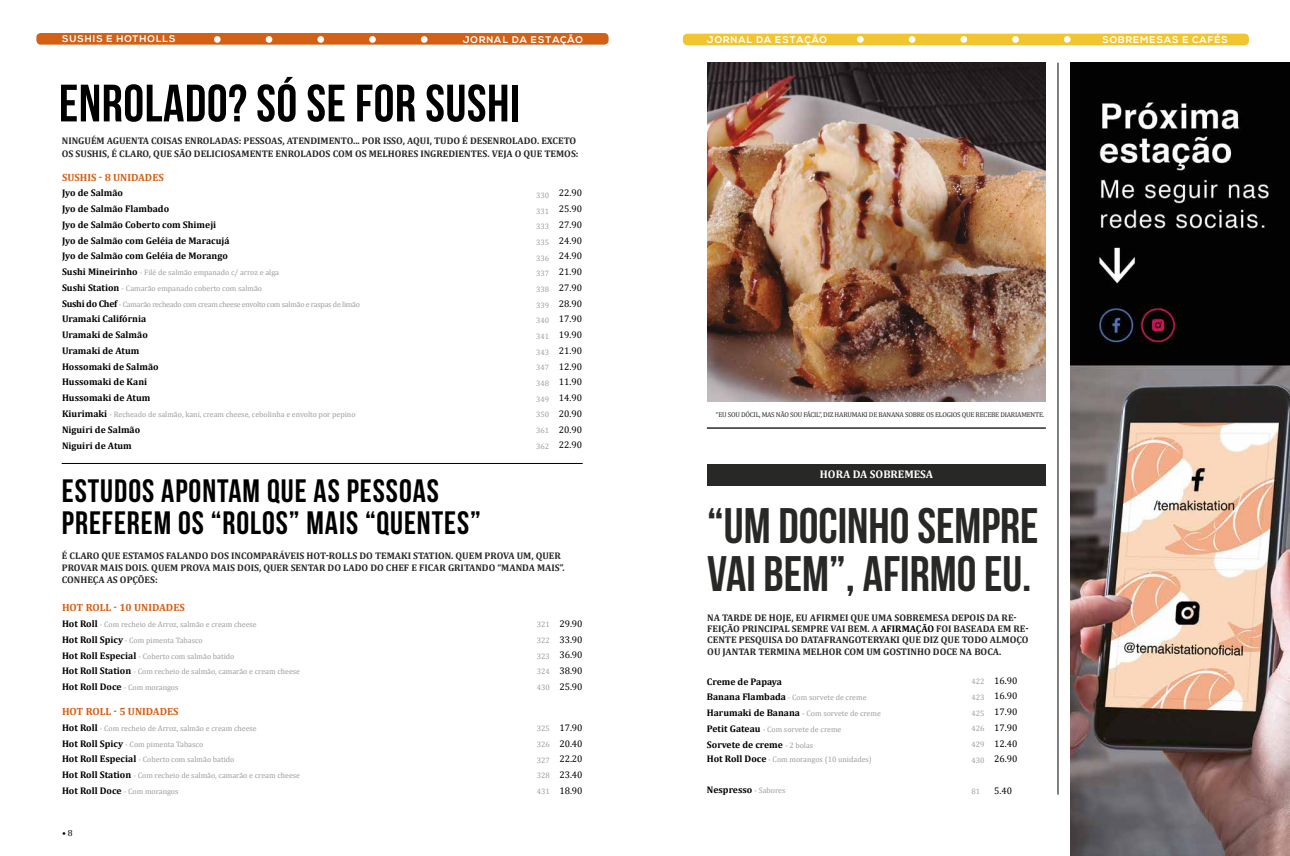
<style>
.page{position:relative;width:1290px;height:856px;background:#fff}
.page>*{position:absolute;margin:0;border:0;box-sizing:border-box;transform-origin:0 0}
.t1{font:52.5px "Bebas Neue";letter-spacing:.01em;color:#000}
.t2{font:49.88px/48.2px "Bebas Neue";color:#282827}
.t3{font:32.38px/32.4px "Bebas Neue";letter-spacing:.03em;color:#000}
.t4{font:700 11.11px "Cambria";color:#fff}
.t5{font:700 10.5px "Cambria";color:#d26015}
.t6{font:700 9.62px/12.2px "Cambria";color:#282827}
.t7{font:700 9.62px/15.8px "Cambria";color:#000}
.t8{font:9.62px/15.8px "Cambria";color:#000;text-align:justify}
.t9{font:700 9.62px "Nexa";letter-spacing:.1em;color:#fff}
.t10{font:8.75px "Cambria";color:#000}
.t11{font:7.88px/15.7px "Cambria";color:#9d9d9c}
.t12{font:7px "Cambria";letter-spacing:-.03em;color:#282827}
.s1{font-weight:700;font-size:9.62px;color:#000}
.s2{color:#000}
.s3{font-weight:400;font-size:7.88px;color:#9d9d9c}
</style>
<div class="page">
<div style="left:36px;top:33px;width:572px;height:12px;background:#d26015;border-radius:4px"></div>
<hr style="left:62px;top:463px;width:521px;height:1px;background:#000">
<div style="left:683px;top:34px;width:566px;height:11px;background:#f1c52f;border-radius:4px"></div>
<div style="left:857px;top:36px;width:7px;height:7px;background:#fff;border-radius:50%"></div>
<div style="left:960px;top:36px;width:7px;height:7px;background:#fff;border-radius:50%"></div>
<div style="left:1064px;top:36px;width:6px;height:7px;background:#fff;border-radius:50%"></div>
<div style="left:909px;top:36px;width:6px;height:7px;background:#fff;border-radius:50%"></div>
<div style="left:1012px;top:36px;width:7px;height:7px;background:#fff;border-radius:50%"></div>
<div style="left:214px;top:36px;width:7px;height:7px;background:#fff;border-radius:50%"></div>
<div style="left:317px;top:36px;width:7px;height:7px;background:#fff;border-radius:50%"></div>
<div style="left:421px;top:36px;width:6px;height:7px;background:#fff;border-radius:50%"></div>
<div style="left:266px;top:36px;width:6px;height:7px;background:#fff;border-radius:50%"></div>
<div style="left:369px;top:36px;width:7px;height:7px;background:#fff;border-radius:50%"></div>
<img style="left:707px;top:63px;width:339px;height:339px">
<hr style="left:707px;top:427px;width:339px;height:2px;background:#282827">
<div style="left:707px;top:464px;width:339px;height:22px;background:#282827"></div>
<hr style="left:1057px;top:63px;width:1px;height:731px;background:#000">
<img style="left:1071px;top:63px;width:219px;height:793px">
<p class="t9" style="left:62px;top:34px;width:115px">SUSHIS E HOTHOLLS</p>
<p class="t9" style="left:463px;top:34px;width:122px">JORNAL DA ESTAÇÃO</p>
<p class="t9" style="left:707px;top:34px;width:122px">JORNAL DA ESTAÇÃO</p>
<p class="t9" style="left:1102px;top:34px;width:127px">SOBREMESAS E CAFÉS</p>
<h1 class="t1" style="left:59px;top:74px;width:462px">ENROLADO? SÓ SE FOR SUSHI</h1>
<p class="t6" style="left:62px;top:135px;width:518px">NINGUÉM AGUENTA COISAS ENROLADAS: PESSOAS, ATENDIMENTO... POR ISSO, AQUI, TUDO É DESENROLADO. EXCETO<br>OS SUSHIS, É CLARO, QUE SÃO DELICIOSAMENTE ENROLADOS COM OS MELHORES INGREDIENTES. VEJA O QUE TEMOS:</p>
<h3 class="t5" style="left:62px;top:171px;width:103px">SUSHIS - 8 UNIDADES</h3>
<p class="t7" style="left:62px;top:185px;width:169px">Jyo de Salmão<br>Jyo de Salmão Flambado<br>Jyo de Salmão Coberto com Shimeji<br>Jyo de Salmão com Geléia de Maracujá<br>Jyo de Salmão com Geléia de Morango</p>
<p class="t11" style="left:62px;top:265px;width:300px"><span class="s1">Sushi Mineirinho</span> - Filé de salmão empanado c/ arroz e alga<br><span class="s1">Sushi Station</span> - Camarão empanado coberto com salmão<br><span class="s1">Sushi do Chef</span> - Camarão recheado com cream cheese envolto com salmão e raspas de limão</p>
<p class="t7" style="left:62px;top:311px;width:98px">Uramaki Califórnia<br>Uramaki de Salmão<br>Uramaki de Atum<br>Hossomaki de Salmão<br>Hussomaki de Kani<br>Hussomaki de Atum</p>
<p class="t11" style="left:62px;top:406px;width:295px"><span class="s1">Kiurimaki</span> - Recheado de salmão, kani, cream cheese, cebolinha e envolto por pepino</p>
<p class="t7" style="left:62px;top:421px;width:80px">Niguiri de Salmão<br>Niguiri de Atum</p>
<p class="t8" style="left:559px;top:185px;width:25px">22.90<br>25.90<br>27.90<br>24.90<br>24.90<br>21.90<br>27.90<br>28.90<br>17.90<br>19.90<br>21.90<br>12.90<br>11.90<br>14.90<br>20.90<br>20.90<br>22.90</p>
<p class="t11" style="left:536px;top:187px;width:15px;text-align:justify">330<br>331<br>333<br>335<br>336<br>337<br>338<br>339<br>340<br>341<br>343<br>347<br>348<br>349<br>350<br>361<br>362</p>
<h3 class="t3" style="left:62px;top:474px;width:420px">ESTUDOS APONTAM QUE AS PESSOAS<br>PREFEREM OS “ROLOS” MAIS “QUENTES”</h3>
<p class="t6" style="left:62px;top:549px;width:504px">É CLARO QUE ESTAMOS FALANDO DOS INCOMPARÁVEIS HOT-ROLLS DO TEMAKI STATION. QUEM PROVA UM, QUER<br>PROVAR MAIS DOIS. QUEM PROVA MAIS DOIS, QUER SENTAR DO LADO DO CHEF E FICAR GRITANDO “MANDA MAIS”.<br>CONHEÇA AS OPÇÕES:</p>
<h3 class="t5" style="left:62px;top:601px;width:124px">HOT ROLL - 10 UNIDADES</h3>
<p class="t11" style="left:62px;top:616px;width:240px"><span class="s1">Hot Roll</span> - Com recheio de Arroz, salmão e cream cheese<br><span class="s1">Hot Roll Spicy</span> - Com pimenta Tabasco<br><span class="s1">Hot Roll Especial</span> - Coberto com salmão batido<br><span class="s1">Hot Roll Station</span> - Com recheio de salmão, camarão e cream cheese <span class="s1">Hot Roll Doce</span> - Com morangos</p>
<h3 class="t5" style="left:62px;top:705px;width:118px">HOT ROLL - 5 UNIDADES</h3>
<p class="t11" style="left:62px;top:720px;width:240px"><span class="s1">Hot Roll</span> - Com recheio de Arroz, salmão e cream cheese<br><span class="s1">Hot Roll Spicy</span> - Com pimenta Tabasco<br><span class="s1">Hot Roll Especial</span> - Coberto com salmão batido<br><span class="s1">Hot Roll Station</span> - Com recheio de salmão, camarão e cream cheese <span class="s1">Hot Roll Doce</span> - Com morangos</p>
<p class="t10" style="left:62px;top:828px;width:12px">• 8</p>
<p class="t11" style="left:537px;top:617px;width:15px;text-align:justify">321<br>322<br>323<br>324<br>430</p>
<p class="t11" style="left:537px;top:721px;width:15px;text-align:justify">325<br>326<br>327<br>328<br>431</p>
<p class="t8" style="left:559px;top:616px;width:25px">29.90<br>33.90<br>36.90<br>38.90<br>25.90</p>
<p class="t8" style="left:559px;top:720px;width:25px">17.90<br>20.40<br>22.20<br>23.40<br>18.90</p>
<p class="t12" style="left:716px;top:410px;width:330px">“EU SOU DÓCIL, MAS NÃO SOU FÁCIL”, DIZ HARUMAKI DE BANANA SOBRE OS ELOGIOS QUE RECEBE DIARIAMENTE.</p>
<h3 class="t4" style="left:820px;top:468px;width:115px">HORA DA SOBREMESA</h3>
<h2 class="t2" style="left:707px;top:501px;width:333px">“UM DOCINHO SEMPRE<br>VAI BEM”, AFIRMo EU.</h2>
<p class="t6" style="left:707px;top:611px;width:323px;line-height:11.4px">NA TARDE DE HOJE, EU AFIRMEI QUE UMA SOBREMESA DEPOIS DA RE-FEIÇÃO PRINCIPAL SEMPRE VAI BEM. A <span class="s2">AFIRMAÇÃO</span> FOI BASEADA EM RE-CENTE PESQUISA DO DATAFRANGOTERYAKI QUE DIZ QUE TODO ALMOÇO OU JANTAR TERMINA MELHOR COM UM GOSTINHO DOCE NA BOCA.</p>
<p class="t7" style="left:707px;top:673px;width:77px">Creme de Papaya</p>
<p class="t11" style="left:707px;top:690px;width:175px"><span class="s1">Banana Flambada</span> - Com sorvete de creme<br><span class="s1">Harumaki de Banana</span> - Com sorvete de creme<br><span class="s1">Petit Gateau</span> - Com sorvete de creme</p>
<p class="t7" style="left:707px;top:736px;width:108px">Sorvete de creme <span class="s3">- 2 bolas</span></p>
<p class="t11" style="left:707px;top:752px;width:167px"><span class="s1">Hot Roll Doce</span> - Com morangos (10 unidades)</p>
<p class="t7" style="left:707px;top:781px;width:80px">Nespresso <span class="s3">- Sabores</span></p>
<p class="t11" style="left:971px;top:674px;width:15px;text-align:justify">422<br>423<br>425<br>426<br>429<br>430</p>
<p class="t11" style="left:971px;top:783px;width:10px">81</p>
<p class="t8" style="left:994px;top:672px;width:25px">16.90<br>16.90<br>17.90<br>17.90<br>12.40<br>26.90</p>
<p class="t8" style="left:994px;top:783px;width:19px">5.40</p>
</div>
